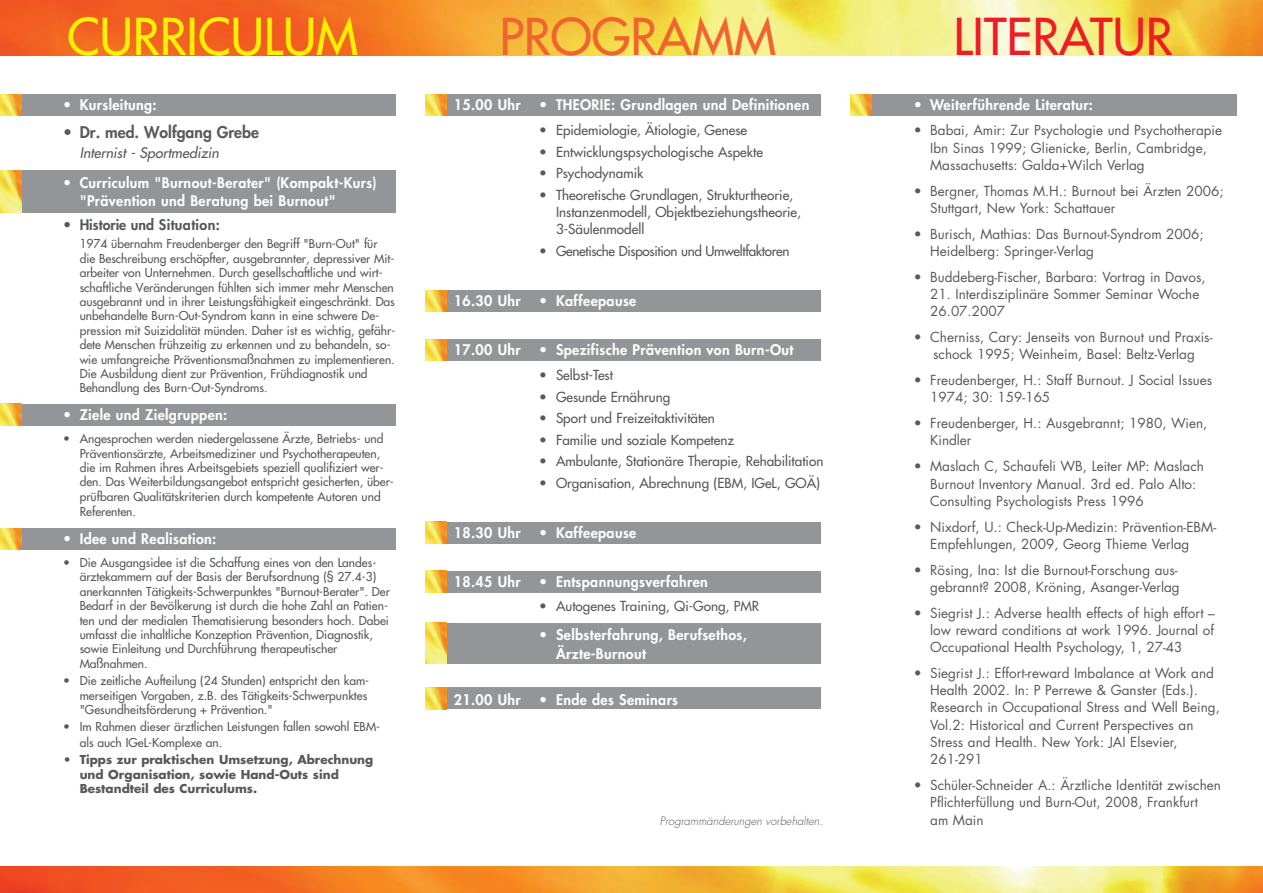
<style>
.page{position:relative;width:1263px;height:893px;background:#fff}
.page>*{position:absolute;margin:0;border:0;box-sizing:border-box;transform-origin:0 0}
.t1{font:49.5px "Futura";color:#fff101}
.t2{font:49.5px "Futura";color:#ee1d23}
.t3{font:49.5px "Futura";color:#f2642f}
.t4{font:800 15.75px "Futura";color:#5a5a5d}
.t5{font:800 14.25px/19.5px "Futura";letter-spacing:.025em;color:#fff}
.t6{font:italic 14.25px "Futura";color:#5a5a5d}
.t7{font:800 14.25px "Futura";color:#57585a}
.t8{font:13.5px/17.2px "Futura";color:#57585a}
.t9{font:13.5px/17.2px "Futura";color:#57585a}
.t10{font:13.5px "Futura";letter-spacing:-.025em;color:#57585a}
.t11{font:13.5px "Futura";color:#5a5a5d}
.t12{font:12px/14.4px "Futura";color:#57585a}
.t13{font:700 12px/14.4px "Futura";color:#57585a}
.t14{font:italic 300 11.25px "Futura";color:#57585a}
.s1{color:#5a5a5d}
</style>
<div class="page">
<div style="left:425px;top:688px;width:396px;height:21px;background:#939598"></div>
<img style="left:425px;top:688px;width:21px;height:21px">
<div style="left:425px;top:623px;width:396px;height:40px;background:#939598"></div>
<img style="left:425px;top:623px;width:21px;height:40px">
<div style="left:425px;top:571px;width:396px;height:21px;background:#939598"></div>
<img style="left:425px;top:571px;width:21px;height:21px">
<div style="left:425px;top:339px;width:396px;height:21px;background:#939598"></div>
<img style="left:425px;top:339px;width:21px;height:21px">
<div style="left:0;top:528px;width:395px;height:22px;background:#939598"></div>
<img style="left:0;top:528px;width:21px;height:22px">
<div style="left:425px;top:522px;width:396px;height:21px;background:#939598"></div>
<img style="left:425px;top:522px;width:21px;height:21px">
<div style="left:425px;top:290px;width:396px;height:21px;background:#939598"></div>
<img style="left:425px;top:290px;width:21px;height:21px">
<div style="left:0;top:95px;width:395px;height:21px;background:#939598"></div>
<img style="left:0;top:95px;width:21px;height:21px">
<div style="left:0;top:170px;width:395px;height:43px;background:#939598"></div>
<img style="left:0;top:170px;width:21px;height:43px">
<div style="left:0;top:404px;width:395px;height:21px;background:#939598"></div>
<img style="left:0;top:404px;width:21px;height:21px">
<div style="left:850px;top:95px;width:387px;height:21px;background:#939598"></div>
<img style="left:850px;top:95px;width:22px;height:21px">
<div style="left:425px;top:95px;width:396px;height:21px;background:#939598"></div>
<img style="left:425px;top:95px;width:21px;height:21px">
<img style="left:0;top:0;width:1263px;height:55px">
<img style="left:0;top:866px;width:1263px;height:27px">
<p class="t1" style="left:67px;top:5px;width:293px">CURRICULUM</p>
<p class="t2" style="left:953px;top:5px;width:221px">LITERATUR</p>
<p class="t3" style="left:499px;top:5px;width:278px">PROGRAMM</p>
<p class="t5" style="left:63px;top:95px;width:95px">• Kursleitung:</p>
<p class="t4" style="left:63px;top:123px;width:197px">• Dr. med. Wolfgang Grebe</p>
<p class="t6" style="left:80px;top:144px;width:141px">Internist - Sportmedizin</p>
<p class="t5" style="left:80px;top:174px;width:298px;line-height:18px;text-indent:-17px">• Curriculum "Burnout-Berater" (Kompakt-Kurs) "Prävention und Beratung bei Burnout"</p>
<p class="t7" style="left:63px;top:215px;width:158px">• Historie und Situation:</p>
<p class="t12" style="left:80px;top:237px;width:317px">1974 übernahm Freudenberger den Begriff "Burn-Out" für die Beschreibung erschöpfter, ausgebrannter, depressiver Mit&shy;arbeiter von Unternehmen. Durch gesellschaftliche und wirt&shy;schaftliche Veränderungen fühlten sich immer mehr Menschen ausgebrannt und in ihrer Leistungsfähigkeit eingeschränkt. Das unbehandelte Burn-Out-Syndrom kann in eine schwere De&shy;pression mit Suizidalität münden. Daher ist es wichtig, gefähr&shy;dete Menschen frühzeitig zu erkennen und zu behandeln, so&shy;wie umfangreiche Präventionsmaßnahmen zu implementieren.<br>Die Ausbildung dient zur Prävention, Frühdiagnostik und Behandlung des Burn-Out-Syndroms.</p>
<p class="t5" style="left:63px;top:405px;width:166px">• Ziele und Zielgruppen:</p>
<p class="t12" style="left:80px;top:432px;width:316px;text-indent:-16px">• Angesprochen werden niedergelassene Ärzte, Betriebs- und Präventionsärzte, Arbeitsmediziner und Psychotherapeuten, die im Rahmen ihres Arbeitsgebiets speziell qualifiziert wer&shy;den. Das Weiterbildungsangebot entspricht gesicherten, über&shy;prüfbaren Qualitätskriterien durch kompetente Autoren und Referenten.</p>
<p class="t5" style="left:63px;top:529px;width:155px">• Idee und Realisation:</p>
<p class="t12" style="left:80px;top:555px;width:312px;text-indent:-16px">• Die Ausgangsidee ist die Schaffung eines von den Landes&shy;ärztekammern auf der Basis der Berufsordnung (§ 27.4-3) anerkannten Tätigkeits-Schwerpunktes "Burnout-Berater". Der Bedarf in der Bevölkerung ist durch die hohe Zahl an Patien&shy;ten und der medialen Thematisierung besonders hoch. Dabei umfasst die inhaltliche Konzeption Prävention, Diagnostik, sowie Einleitung und Durchführung therapeutischer Maßnahmen.</p>
<p class="t12" style="left:80px;top:674px;width:291px;text-indent:-16px">• Die zeitliche Aufteilung (24 Stunden) entspricht den kam&shy;merseitigen Vorgaben, z.B. des Tätigkeits-Schwerpunktes "Gesundheitsförderung + Prävention."</p>
<p class="t12" style="left:80px;top:719px;width:302px;line-height:15.3px;text-indent:-16px">• Im Rahmen dieser ärztlichen Leistungen fallen sowohl EBM&shy;als auch IGeL-Komplexe an.</p>
<p class="t13" style="left:80px;top:752px;width:295px;text-indent:-16px">• Tipps zur praktischen Umsetzung, Abrechnung und Organisation, sowie Hand-Outs sind<br>Bestandteil des Curriculums.</p>
<p class="t5" style="left:454px;top:95px;width:68px">15.00 Uhr</p>
<p class="t5" style="left:539px;top:95px;width:272px">• THEORIE: Grundlagen und Definitionen</p>
<p class="t9" style="left:539px;top:122px;width:210px">• Epidemiologie, Ätiologie, Genese</p>
<p class="t9" style="left:539px;top:143px;width:225px">• Entwicklungspsychologische Aspekte</p>
<p class="t9" style="left:539px;top:165px;width:106px">• Psychodynamik</p>
<p class="t9" style="left:556px;top:186px;width:246px;text-indent:-17px">• Theoretische Grundlagen, Strukturtheorie,<br>Instanzenmodell, Objektbeziehungstheorie,<br>3-Säulenmodell</p>
<p class="t10" style="left:539px;top:242px;width:252px">• Genetische Disposition und Umweltfaktoren</p>
<p class="t5" style="left:454px;top:291px;width:68px">16.30 Uhr</p>
<p class="t5" style="left:539px;top:291px;width:99px">• Kaffeepause</p>
<p class="t5" style="left:454px;top:340px;width:68px">17.00 Uhr</p>
<p class="t5" style="left:539px;top:340px;width:256px">• Spezifische Prävention von Burn-Out</p>
<p class="t9" style="left:539px;top:367px;width:76px">• Selbst-Test</p>
<p class="t9" style="left:539px;top:388px;width:133px">• Gesunde Ernährung</p>
<p class="t9" style="left:539px;top:410px;width:177px">• Sport und Freizeitaktivitäten</p>
<p class="t9" style="left:539px;top:431px;width:197px">• Familie und soziale Kompetenz</p>
<p class="t9" style="left:539px;top:453px;width:286px">• Ambulante, Stationäre Therapie, Rehabilitation</p>
<p class="t9" style="left:539px;top:474px;width:283px">• Organisation, Abrechnung (EBM, IGeL, GOÄ)</p>
<p class="t5" style="left:454px;top:523px;width:68px">18.30 Uhr</p>
<p class="t5" style="left:539px;top:523px;width:99px">• Kaffeepause</p>
<p class="t5" style="left:454px;top:572px;width:68px">18.45 Uhr</p>
<p class="t5" style="left:539px;top:572px;width:170px">• Entspannungsverfahren</p>
<p class="t11" style="left:539px;top:598px;width:222px">• Autogenes Training, Qi-Gong, PMR</p>
<p class="t5" style="left:556px;top:624px;width:192px;text-indent:-17px">• Selbsterfahrung, Berufsethos,<br>Ärzte-Burnout</p>
<p class="t5" style="left:454px;top:689px;width:68px">21.00 Uhr</p>
<p class="t5" style="left:539px;top:689px;width:141px">• Ende des Seminars</p>
<p class="t14" style="left:660px;top:814px;width:164px">Programmänderungen vorbehalten.</p>
<p class="t5" style="left:914px;top:95px;width:181px">• Weiterführende Literatur:</p>
<p class="t8" style="left:930px;top:122px;width:293px;text-indent:-17px"><span class="s1">•</span> Babai, Amir: Zur Psychologie und Psychotherapie<br>Ibn Sinas 1999; Glienicke, Berlin, Cambridge,<br>Massachusetts: Galda+Wilch Verlag</p>
<p class="t8" style="left:930px;top:182px;width:295px;text-indent:-16px"><span class="s1">•</span> Bergner, Thomas M.H.: Burnout bei Ärzten 2006;<br>Stuttgart, New York: Schattauer</p>
<p class="t8" style="left:930px;top:225px;width:275px;text-indent:-17px"><span class="s1">•</span> Burisch, Mathias: Das Burnout-Syndrom 2006;<br>Heidelberg: Springer-Verlag</p>
<p class="t8" style="left:914px;top:268px;width:293px"><span class="s1">•</span> Buddeberg-Fischer, Barbara: Vortrag in Davos,</p>
<p class="t8" style="left:930px;top:286px;width:271px">21. Interdisziplinäre Sommer Seminar Woche<br>26.07.2007</p>
<p class="t8" style="left:914px;top:329px;width:300px;text-align:center"><span class="s1">•</span> Cherniss, Cary: Jenseits von Burnout und Praxis&shy;schock 1995; Weinheim, Basel: Beltz-Verlag</p>
<p class="t8" style="left:930px;top:372px;width:283px;text-indent:-17px"><span class="s1">•</span> Freudenberger, H.: Staff Burnout. J Social Issues<br>1974; 30: 159-165</p>
<p class="t8" style="left:930px;top:415px;width:279px;text-indent:-17px"><span class="s1">•</span> Freudenberger, H.: Ausgebrannt; 1980, Wien,<br>Kindler</p>
<p class="t8" style="left:930px;top:458px;width:275px;text-indent:-17px"><span class="s1">•</span> Maslach C, Schaufeli WB, Leiter MP: Maslach<br>Burnout Inventory Manual. 3rd ed. Palo Alto:<br>Consulting Psychologists Press 1996</p>
<p class="t8" style="left:930px;top:518px;width:287px;text-indent:-17px"><span class="s1">•</span> Nixdorf, U.: Check-Up-Medizin: Prävention-EBM-<br>Empfehlungen, 2009, Georg Thieme Verlag</p>
<p class="t8" style="left:914px;top:561px;width:268px;text-align:right"><span class="s1">•</span> Rösing, Ina: Ist die Burnout-Forschung aus&shy;gebrannt? 2008, Kröning, Asanger-Verlag</p>
<p class="t8" style="left:930px;top:604px;width:286px;text-align:justify;text-indent:-17px"><span class="s1">•</span> Siegrist J.: Adverse health effects of high effort – low reward conditions at work 1996. Journal of Occupational Health Psychology, 1, 27-43</p>
<p class="t8" style="left:930px;top:664px;width:291px;text-indent:-17px"><span class="s1">•</span> Siegrist J.: Effort-reward Imbalance at Work and Health 2002. In: P Perrewe &amp; Ganster (Eds.).<br>Research in Occupational Stress and Well Being, Vol.2: Historical and Current Perspectives an Stress and Health. New York: JAI Elsevier, 261-291</p>
<p class="t8" style="left:930px;top:777px;width:292px;text-indent:-17px"><span class="s1">•</span> Schüler-Schneider A.: Ärztliche Identität zwischen<br>Pflichterfüllung und Burn-Out, 2008, Frankfurt<br>am Main</p>
</div>
